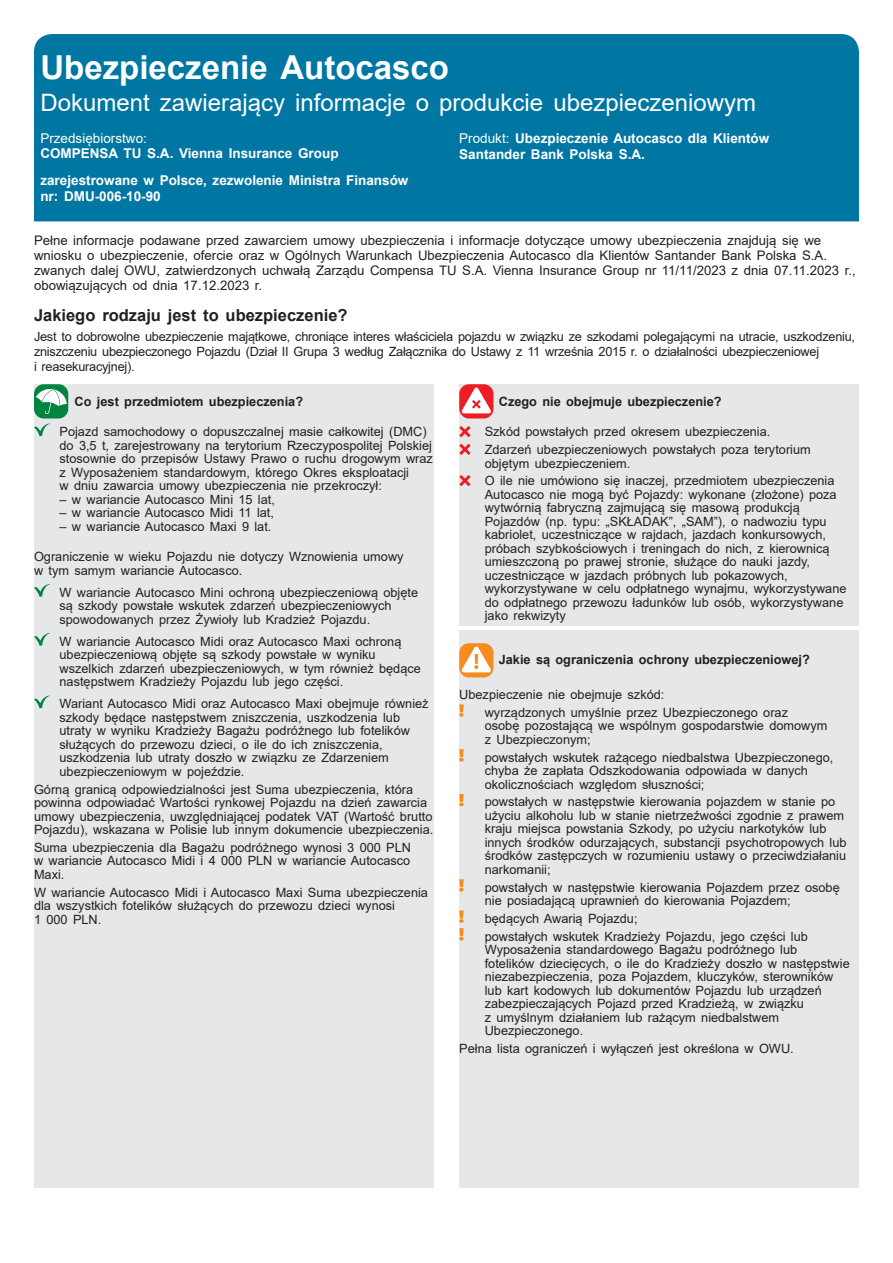
<style>
.page{position:relative;width:893px;height:1263px;background:#fff}
.page>*{position:absolute;margin:0;border:0;box-sizing:border-box;transform-origin:0 0}
.t1{font:700 33px "Arial";color:#fff}
.t2{font:24px "Arial";color:#fff}
.t3{font:700 16.5px "Arial";color:#231f20}
.t4{font:700 13.5px/26.8px "Arial";color:#fff}
.t5{font:13.5px "Arial";color:#fff}
.t6{font:13.2px/15px "Arial";color:#231f20}
.t7{font:12.75px/13.5px "Arial";color:#231f20}
.t8{font:12.75px/15px "Arial";letter-spacing:-.02em;color:#231f20}
.t9{font:700 12.75px "Arial";color:#231f20}
.s1{font-weight:400}
</style>
<div class="page">
<div style="left:34px;top:384px;width:400px;height:803px;background:#e6e7e9"></div>
<div style="left:459px;top:384px;width:400px;height:242px;background:#e6e7e9"></div>
<div style="left:459px;top:630px;width:400px;height:557px;background:#e6e7e9"></div>
<div style="left:34px;top:34px;width:825px;height:187px;background:#0077a3"></div>
<div style="left:34px;top:384px;width:34px;height:34px;background:#008540;border-radius:10px"></div>
<svg style="left:36px;top:388px;width:31px;height:26px"></svg>
<svg style="left:34px;top:423px;width:16px;height:13px"></svg>
<svg style="left:34px;top:584px;width:16px;height:13px"></svg>
<svg style="left:34px;top:633px;width:16px;height:13px"></svg>
<svg style="left:34px;top:695px;width:16px;height:13px"></svg>
<svg style="left:459px;top:384px;width:34px;height:34px"></svg>
<svg style="left:461px;top:387px;width:30px;height:26px"></svg>
<svg style="left:459px;top:426px;width:12px;height:11px"></svg>
<svg style="left:459px;top:444px;width:12px;height:11px"></svg>
<svg style="left:459px;top:475px;width:12px;height:11px"></svg>
<svg style="left:459px;top:643px;width:34px;height:34px"></svg>
<svg style="left:461px;top:646px;width:30px;height:26px"></svg>
<svg style="left:459px;top:704px;width:5px;height:13px"></svg>
<svg style="left:459px;top:749px;width:5px;height:12px"></svg>
<svg style="left:459px;top:794px;width:5px;height:12px"></svg>
<svg style="left:459px;top:879px;width:5px;height:12px"></svg>
<svg style="left:459px;top:910px;width:5px;height:30px"></svg>
<h1 class="t1" style="left:40px;top:44px;width:410px">Ubezpieczenie Autocasco</h1>
<h2 class="t2" style="left:40px;top:86px;width:717px">Dokument zawierający informacje o produkcie ubezpieczeniowym</h2>
<p class="t5" style="left:40px;top:129px;width:108px">Przedsiębiorstwo:</p>
<p class="t4" style="left:40px;top:140px;width:369px">COMPENSA TU S.A. Vienna Insurance Group zarejestrowane w Polsce, zezwolenie Ministra Finansów</p>
<p class="t4" style="left:40px;top:182px;width:122px">nr: DMU-006-10-90</p>
<p class="t6" style="left:34px;top:232px;width:823px">Pełne informacje podawane przed zawarciem umowy ubezpieczenia i informacje dotyczące umowy ubezpieczenia znajdują się we wniosku o ubezpieczenie, ofercie oraz w Ogólnych Warunkach Ubezpieczenia Autocasco dla Klientów Santander Bank Polska S.A. zwanych dalej OWU, zatwierdzonych uchwałą Zarządu Compensa TU S.A. Vienna Insurance Group nr 11/11/2023 z dnia 07.11.2023 r., obowiązujących od dnia 17.12.2023 r.</p>
<p class="t3" style="left:34px;top:304px;width:315px">Jakiego rodzaju jest to ubezpieczenie?</p>
<p class="t8" style="left:34px;top:329px;width:823px">Jest to dobrowolne ubezpieczenie majątkowe, chroniące interes właściciela pojazdu w związku ze szkodami polegającymi na utracie, uszkodzeniu, zniszczeniu ubezpieczonego Pojazdu (Dział II Grupa 3 według Załącznika do Ustawy z 11 września 2015 r. o działalności ubezpieczeniowej<br>i reasekuracyjnej).</p>
<p class="t4" style="left:459px;top:131px;width:312px;line-height:15.5px"><span class="s1">Produkt:</span> Ubezpieczenie Autocasco dla Klientów<br>Santander Bank Polska S.A.</p>
<p class="t9" style="left:75px;top:392px;width:230px">Co jest przedmiotem ubezpieczenia?</p>
<p class="t7" style="left:60px;top:425px;width:375px">Pojazd samochodowy o dopuszczalnej masie całkowitej (DMC) do 3,5 t, zarejestrowany na terytorium Rzeczypospolitej Polskiej stosownie do przepisów Ustawy Prawo o ruchu drogowym wraz z Wyposażeniem standardowym, którego Okres eksploatacji<br>w dniu zawarcia umowy ubezpieczenia nie przekroczył:</p>
<p class="t7" style="left:60px;top:492px;width:217px">– w wariancie Autocasco Mini 15 lat,</p>
<p class="t7" style="left:60px;top:506px;width:216px">– w wariancie Autocasco Midi 11 lat,</p>
<p class="t7" style="left:60px;top:519px;width:213px">– w wariancie Autocasco Maxi 9 lat.</p>
<p class="t7" style="left:34px;top:550px;width:371px">Ograniczenie w wieku Pojazdu nie dotyczy Wznowienia umowy w tym samym wariancie Autocasco.</p>
<p class="t7" style="left:60px;top:585px;width:360px">W wariancie Autocasco Mini ochroną ubezpieczeniową objęte są szkody powstałe wskutek zdarzeń ubezpieczeniowych spowodowanych przez Żywioły lub Kradzież Pojazdu.</p>
<p class="t7" style="left:60px;top:634px;width:363px">W wariancie Autocasco Midi oraz Autocasco Maxi ochroną ubezpieczeniową objęte są szkody powstałe w wyniku wszelkich zdarzeń ubezpieczeniowych, w tym również będące następstwem Kradzieży Pojazdu lub jego części.</p>
<p class="t7" style="left:60px;top:697px;width:371px">Wariant Autocasco Midi oraz Autocasco Maxi obejmuje również szkody będące następstwem zniszczenia, uszkodzenia lub utraty w wyniku Kradzieży Bagażu podróżnego lub fotelików służących do przewozu dzieci, o ile do ich zniszczenia, uszkodzenia lub utraty doszło w związku ze Zdarzeniem ubezpieczeniowym w pojeździe.</p>
<p class="t7" style="left:34px;top:782px;width:401px">Górną granicą odpowiedzialności jest Suma ubezpieczenia, która powinna odpowiadać Wartości rynkowej Pojazdu na dzień zawarcia umowy ubezpieczenia, uwzględniającej podatek VAT (Wartość brutto Pojazdu), wskazana w Polisie lub innym dokumencie ubezpieczenia.</p>
<p class="t7" style="left:34px;top:840px;width:379px;text-align:justify">Suma ubezpieczenia dla Bagażu podróżnego wynosi 3 000 PLN w wariancie Autocasco Midi i 4 000 PLN w wariancie Autocasco Maxi.</p>
<p class="t7" style="left:34px;top:885px;width:396px">W wariancie Autocasco Midi i Autocasco Maxi Suma ubezpieczenia dla wszystkich fotelików służących do przewozu dzieci wynosi<br>1 000 PLN.</p>
<p class="t9" style="left:499px;top:392px;width:224px">Czego nie obejmuje ubezpieczenie?</p>
<p class="t7" style="left:485px;top:423px;width:327px;line-height:17.7px">Szkód powstałych przed okresem ubezpieczenia.<br>Zdarzeń ubezpieczeniowych powstałych poza terytorium</p>
<p class="t7" style="left:485px;top:454px;width:351px;line-height:17.7px">objętym ubezpieczeniem.<br>O ile nie umówiono się inaczej, przedmiotem ubezpieczenia</p>
<p class="t7" style="left:485px;top:487px;width:363px">Autocasco nie mogą być Pojazdy: wykonane (złożone) poza wytwórnią fabryczną zajmującą się masową produkcją Pojazdów (np. typu: „SKŁADAK”, „SAM”), o nadwoziu typu kabriolet, uczestniczące w rajdach, jazdach konkursowych, próbach szybkościowych i treningach do nich, z kierownicą umieszczoną po prawej stronie, służące do nauki jazdy, uczestniczące w jazdach próbnych lub pokazowych, wykorzystywane w celu odpłatnego wynajmu, wykorzystywane do odpłatnego przewozu ładunków lub osób, wykorzystywane jako rekwizyty</p>
<p class="t9" style="left:499px;top:651px;width:313px">Jakie są ograniczenia ochrony ubezpieczeniowej?</p>
<p class="t7" style="left:485px;top:686px;width:305px;line-height:17.7px;text-indent:-26px">Ubezpieczenie nie obejmuje szkód:<br>wyrządzonych umyślnie przez Ubezpieczonego oraz</p>
<p class="t7" style="left:485px;top:719px;width:344px">osobę pozostającą we wspólnym gospodarstwie domowym z Ubezpieczonym;</p>
<p class="t7" style="left:485px;top:750px;width:350px">powstałych wskutek rażącego niedbalstwa Ubezpieczonego, chyba że zapłata Odszkodowania odpowiada w danych okolicznościach względom słuszności;</p>
<p class="t7" style="left:485px;top:795px;width:363px">powstałych w następstwie kierowania pojazdem w stanie po użyciu alkoholu lub w stanie nietrzeźwości zgodnie z prawem kraju miejsca powstania Szkody, po użyciu narkotyków lub innych środków odurzających, substancji psychotropowych lub środków zastępczych w rozumieniu ustawy o przeciwdziałaniu narkomanii;</p>
<p class="t7" style="left:485px;top:880px;width:357px">powstałych w następstwie kierowania Pojazdem przez osobę nie posiadającą uprawnień do kierowania Pojazdem;</p>
<p class="t7" style="left:485px;top:909px;width:325px;line-height:17.7px">będących Awarią Pojazdu;<br>powstałych wskutek Kradzieży Pojazdu, jego części lub</p>
<p class="t7" style="left:485px;top:943px;width:366px">Wyposażenia standardowego Bagażu podróżnego lub fotelików dziecięcych, o ile do Kradzieży doszło w następstwie niezabezpieczenia, poza Pojazdem, kluczyków, sterowników lub kart kodowych lub dokumentów Pojazdu lub urządzeń zabezpieczających Pojazd przed Kradzieżą, w związku<br>z umyślnym działaniem lub rażącym niedbalstwem Ubezpieczonego.</p>
<p class="t7" style="left:459px;top:1041px;width:336px">Pełna lista ograniczeń i wyłączeń jest określona w OWU.</p>
</div>
